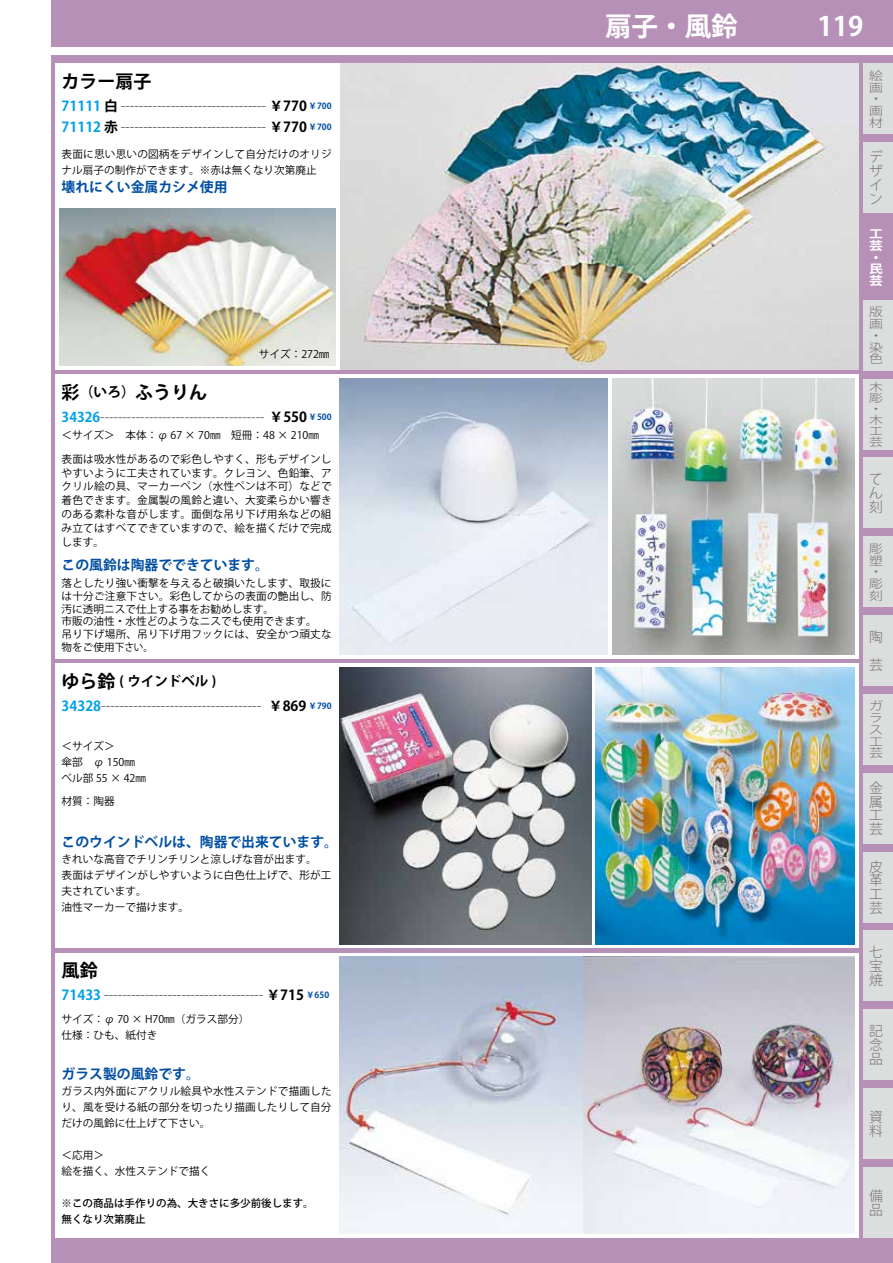
<style>
.page{position:relative;width:893px;height:1263px;background:#fff}
.page>*{position:absolute;margin:0;border:0;box-sizing:border-box;transform-origin:0 0}
.t1{font:700 26.55px "Koz Go Pro";color:#fff}
.t2{font:700 18px "Koz Go Pro";color:#000}
.t3{font:200 13.8px/20.7px "Koz Go Pro";color:#000}
.t4{font:700 13.8px "Koz Go Pro";color:#004ea2}
.t5{font:300 13.8px/13.8px "Koz Go Pro";color:#727171;text-align:justify}
.t6{font:200 13.5px "Koz Go Pro";color:#000}
.t7{font:700 13.5px "Koz Go Pro";color:#000}
.t8{font:300 11.7px/11.7px "Koz Go Pro";color:#727171;text-align:justify;scale:1.18 1}
.t9{font:700 11.7px/11.7px "Koz Go Pro";color:#fff;text-align:justify;scale:1.18 1}
.t10{font:300 11.1px/11.1px "Koz Go Pro";color:#727171;text-align:justify;scale:1.25 1}
.t11{font:10.65px/15.9px "Koz Go Pro";letter-spacing:.015em;color:#000}
.t12{font:500 10.5px/15.8px "Koz Go Pro";color:#000}
.s1{font-weight:700;color:#00a0e9}
.s2{font-weight:700}
.s3{font-weight:700;font-size:8.55px;color:#004ea2}
.s4{font-size:13.8px}
.s5{font-weight:700;font-size:13.8px}
.s6{font-size:18px}
</style>
<div class="page">
<div style="left:51px;top:55px;width:842px;height:1208px;background:#b790b7"></div>
<div style="left:863px;top:64px;width:30px;height:70px;background:#dcdddd"></div>
<div style="left:863px;top:143px;width:30px;height:70px;background:#dcdddd"></div>
<div style="left:863px;top:300px;width:30px;height:70px;background:#dcdddd"></div>
<div style="left:863px;top:379px;width:30px;height:70px;background:#dcdddd"></div>
<div style="left:863px;top:458px;width:30px;height:70px;background:#dcdddd"></div>
<div style="left:863px;top:537px;width:30px;height:70px;background:#dcdddd"></div>
<div style="left:863px;top:616px;width:30px;height:70px;background:#dcdddd"></div>
<div style="left:863px;top:694px;width:30px;height:70px;background:#dcdddd"></div>
<div style="left:863px;top:773px;width:30px;height:70px;background:#dcdddd"></div>
<div style="left:863px;top:852px;width:30px;height:70px;background:#dcdddd"></div>
<div style="left:863px;top:931px;width:30px;height:70px;background:#dcdddd"></div>
<div style="left:863px;top:1010px;width:30px;height:70px;background:#dcdddd"></div>
<div style="left:863px;top:1088px;width:30px;height:71px;background:#dcdddd"></div>
<div style="left:863px;top:1167px;width:30px;height:70px;background:#dcdddd"></div>
<div style="left:51px;top:0;width:842px;height:47px;background:#b790b7"></div>
<div style="left:55px;top:64px;width:804px;height:306px;background:#fff"></div>
<img style="left:60px;top:208px;width:276px;height:158px">
<img style="left:340px;top:64px;width:519px;height:306px">
<div style="left:55px;top:952px;width:804px;height:285px;background:#fff"></div>
<img style="left:340px;top:957px;width:515px;height:276px">
<div style="left:55px;top:374px;width:804px;height:285px;background:#fff"></div>
<img style="left:612px;top:378px;width:243px;height:277px">
<img style="left:340px;top:378px;width:268px;height:277px">
<div style="left:55px;top:663px;width:804px;height:285px;background:#fff"></div>
<img style="left:595px;top:668px;width:260px;height:276px">
<img style="left:340px;top:668px;width:251px;height:276px">
<h2 class="t2" style="left:62px;top:70px;width:91px">カラー扇子</h2>
<p class="t3" style="left:62px;top:96px;width:272px"><span class="s1">71111</span> <span class="s2">白</span> -------------------------------- <span class="s2">￥770</span> <span class="s3">￥700<br></span><span class="s1">71112</span> <span class="s2">赤</span> -------------------------------- <span class="s2">￥770</span> <span class="s3">￥700</span></p>
<p class="t11" style="left:62px;top:146px;width:272px">表面に思い思いの図柄をデザインして自分だけのオリジナル扇子の制作ができます。※赤は無くなり次第廃止</p>
<p class="t4" style="left:62px;top:178px;width:167px">壊れにくい金属カシメ使用</p>
<p class="t11" style="left:259px;top:346px;width:72px">サイズ：272㎜</p>
<h2 class="t2" style="left:62px;top:380px;width:147px">彩<span class="s4">（いろ）</span>ふうりん</h2>
<p class="t6" style="left:62px;top:408px;width:272px"><span class="s1">34326</span>------------------------------------- <span class="s5">￥550</span> <span class="s3">￥500</span></p>
<p class="t11" style="left:62px;top:424px;width:271px;line-height:23.4px">＜サイズ＞　本体：φ 67 × 70㎜　短冊：48 × 210㎜表面は吸水性があるので彩色しやすく、形もデザインし</p>
<p class="t11" style="left:62px;top:466px;width:271px;line-height:13.8px;text-align:justify">やすいように工夫されています。クレヨン、色鉛筆、アクリル絵の具、マーカーペン（水性ペンは不可）などで着色できます。金属製の風鈴と違い、大変柔らかい響きのある素朴な音がします。面倒な吊り下げ用糸などの組み立てはすべてできていますので、絵を描くだけで完成します。</p>
<p class="t4" style="left:62px;top:556px;width:209px">この風鈴は陶器でできています。</p>
<p class="t11" style="left:62px;top:577px;width:271px;line-height:12.8px">落としたり強い衝撃を与えると破損いたします、取扱には十分ご注意下さい。彩色してからの表面の艶出し、防汚に透明ニスで仕上する事をお勧めします。<br>市販の油性・水性どのようなニスでも使用できます。<br>吊り下げ場所、吊り下げ用フックには、安全かつ頑丈な物をご使用下さい。</p>
<p class="t7" style="left:62px;top:672px;width:156px"><span class="s6">ゆら鈴</span> ( ウインドベル )</p>
<p class="t3" style="left:62px;top:695px;width:272px"><span class="s1">34328</span>----------------------------------- <span class="s2">￥869</span> <span class="s3">￥790</span></p>
<p class="t11" style="left:62px;top:738px;width:128px">＜サイズ＞<br>傘部　φ 150㎜　　　　　ベル部 55 × 42㎜</p>
<p class="t11" style="left:62px;top:793px;width:65px">材質：陶器　</p>
<p class="t4" style="left:62px;top:833px;width:278px">このウインドベルは、陶器で出来ています。</p>
<p class="t11" style="left:62px;top:852px;width:271px">きれいな高音でチリンチリンと涼しげな音が出ます。<br>表面はデザインがしやすいように白色仕上げで、形が工夫されています。<br>油性マーカーで描けます。</p>
<h2 class="t2" style="left:62px;top:959px;width:38px">風鈴</h2>
<p class="t3" style="left:62px;top:985px;width:269px"><span class="s1">71433</span> ----------------------------------- <span class="s2">￥715</span> <span class="s3">￥650</span></p>
<p class="t11" style="left:62px;top:1011px;width:189px">サイズ：φ 70 × H70㎜（ガラス部分）仕様：ひも、紙付き</p>
<p class="t4" style="left:62px;top:1065px;width:140px">ガラス製の風鈴です。</p>
<p class="t11" style="left:62px;top:1084px;width:272px;text-align:justify">ガラス内外面にアクリル絵具や水性ステンドで描画したり、風を受ける紙の部分を切ったり描画したりして自分だけの風鈴に仕上げて下さい。</p>
<p class="t11" style="left:62px;top:1147px;width:150px">＜応用＞　<br>絵を描く、水性ステンドで描く</p>
<p class="t12" style="left:62px;top:1195px;width:253px">※この商品は手作りの為、大きさに多少前後します。無くなり次第廃止</p>
<h1 class="t1" style="left:605px;top:9px;width:260px">扇子・風鈴　　　119</h1>
<p class="t8" style="left:869px;top:70px;width:13px">絵画・画材</p>
<p class="t5" style="left:869px;top:150px;width:15px">デザイン</p>
<p class="t9" style="left:869px;top:229px;width:13px">工芸・民芸</p>
<p class="t8" style="left:869px;top:306px;width:13px">版画・染色</p>
<p class="t10" style="left:869px;top:381px;width:13px">木彫・木工芸</p>
<p class="t5" style="left:869px;top:472px;width:15px">てん刻</p>
<p class="t8" style="left:869px;top:543px;width:13px">彫塑・彫刻</p>
<p class="t5" style="left:869px;top:623px;width:15px;line-height:27.6px">陶芸</p>
<p class="t8" style="left:869px;top:700px;width:13px">ガラス工芸</p>
<p class="t5" style="left:869px;top:781px;width:15px">金属工芸</p>
<p class="t5" style="left:869px;top:860px;width:15px">皮革工芸</p>
<p class="t5" style="left:869px;top:945px;width:15px">七宝焼</p>
<p class="t5" style="left:869px;top:1024px;width:15px">記念品</p>
<p class="t5" style="left:869px;top:1110px;width:15px">資料</p>
<p class="t5" style="left:869px;top:1189px;width:15px">備品</p>
</div>
